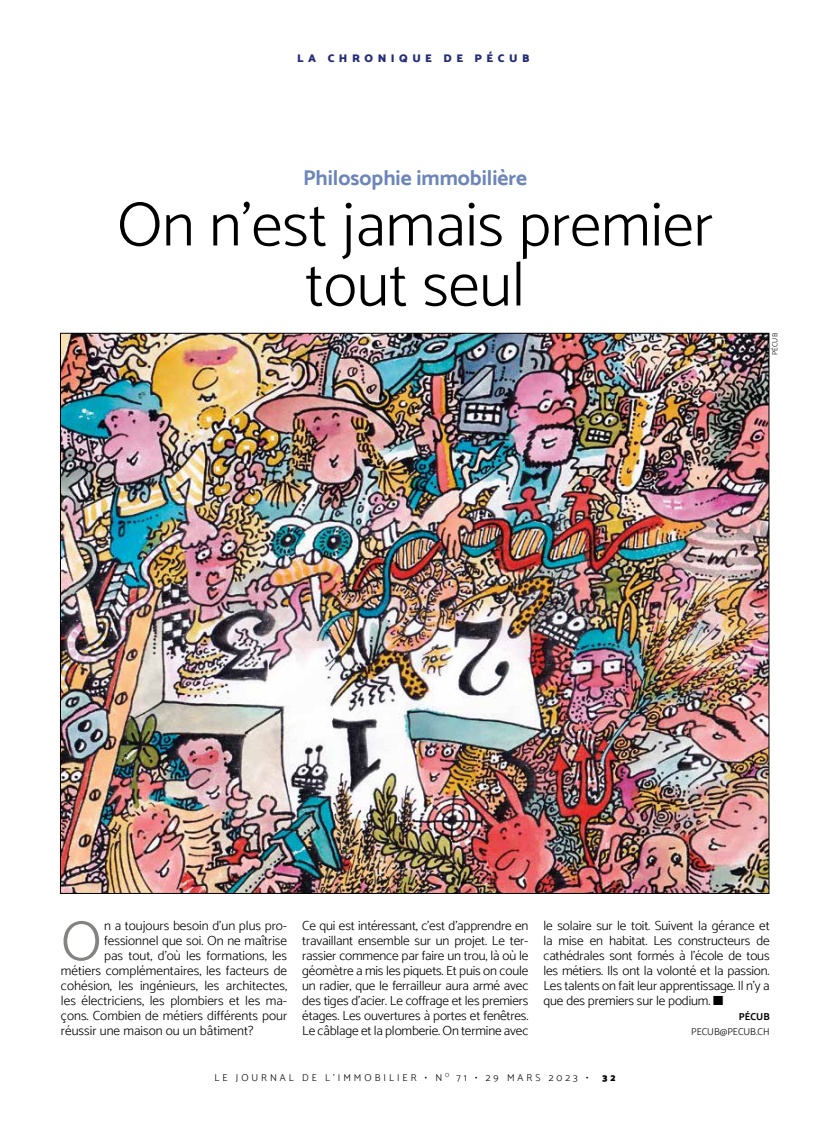
<style>
.page{position:relative;width:830px;height:1134px;background:#fff}
.page>*{position:absolute;margin:0;border:0;box-sizing:border-box;transform-origin:0 0}
.t1{font:300 62.5px/60px "Catamaran";color:#000;text-align:center}
.t2{font:300 56.38px "Catamaran";color:#838382}
.t3{font:700 21.25px "Catamaran";color:#6c85ba}
.t4{font:300 13.12px/15px "Catamaran";color:#000;text-align:justify}
.t5{font:900 11.25px "Catamaran";letter-spacing:.4em;color:#232c77}
.t6{font:300 10px "Catamaran";letter-spacing:.3em;color:#000}
.t7{font:300 10px "Catamaran";color:#000}
.t8{font:700 10px "Catamaran";color:#000}
.t9{font:900 10px "Catamaran";color:#000}
.t10{font:300 7.5px "Catamaran";letter-spacing:.01em;color:#000}
</style>
<div class="page">
<img style="left:62px;top:335px;width:705px;height:557px">
<p class="t5" style="left:297px;top:52px;width:233px">LA CHRONIQUE DE PÉCUB</p>
<h3 class="t3" style="left:303px;top:166px;width:225px">Philosophie immobilière</h3>
<h1 class="t1" style="left:117px;top:194px;width:597px">On n’est jamais premier tout seul</h1>
<p class="t10" style="left:770px;top:355px;width:23px;rotate:-90deg">PÉCUB</p>
<h2 class="t2" style="left:61px;top:908px;width:42px">O</h2>
<p class="t4" style="left:104px;top:918px;width:184px">n a toujours besoin d’un plus pro-</p>
<p class="t4" style="left:104px;top:933px;width:184px">fessionnel que soi. On ne maîtrise</p>
<p class="t4" style="left:104px;top:948px;width:184px">pas tout, d’où les formations, les</p>
<p class="t4" style="left:61px;top:963px;width:227px">métiers complémentaires, les facteurs de</p>
<p class="t4" style="left:61px;top:978px;width:227px">cohésion, les ingénieurs, les architectes,</p>
<p class="t4" style="left:61px;top:993px;width:227px">les électriciens, les plombiers et les ma-</p>
<p class="t4" style="left:61px;top:1008px;width:227px">çons. Combien de métiers différents pour</p>
<p class="t4" style="left:61px;top:1023px;width:194px">réussir une maison ou un bâtiment?</p>
<p class="t4" style="left:302px;top:918px;width:228px">Ce qui est intéressant, c’est d’apprendre en travaillant ensemble sur un projet. Le ter&shy;rassier commence par faire un trou, là où le géomètre a mis les piquets. Et puis on coule un radier, que le ferrailleur aura armé avec des tiges d’acier. Le coffrage et les premiers étages. Les ouvertures à portes et fenêtres.<br>Le câblage et la plomberie. On termine avec</p>
<p class="t4" style="left:543px;top:918px;width:228px">le solaire sur le toit. Suivent la gérance et la mise en habitat. Les constructeurs de cathédrales sont formés à l’école de tous les métiers. Ils ont la volonté et la passion.<br>Les talents on fait leur apprentissage. Il n’y a que des premiers sur le podium. ■</p>
<p class="t8" style="left:738px;top:1011px;width:32px">PÉCUB</p>
<p class="t7" style="left:690px;top:1026px;width:80px">PECUB@PECUB.CH</p>
<p class="t6" style="left:214px;top:1071px;width:375px">LE JOURNAL DE L’IMMOBILIER • N <sup>O</sup> 71 • 29 MARS 2023 •</p>
<p class="t9" style="left:601px;top:1071px;width:15px">3 2</p>
</div>
